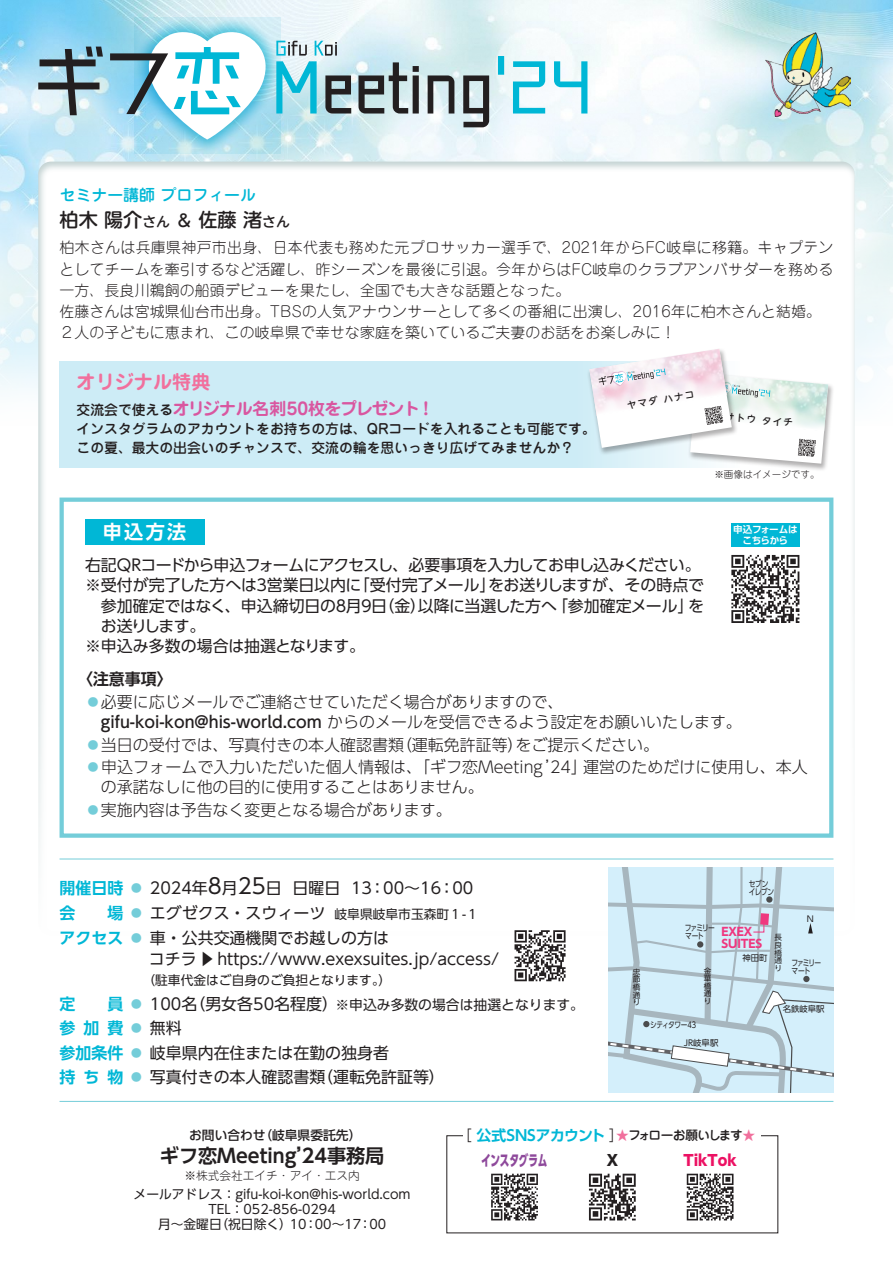
<style>
.page{position:relative;width:893px;height:1263px;background:#fff}
.page>*{position:absolute;margin:0;border:0;box-sizing:border-box;transform-origin:0 0}
.t1{font:21.3px "UD Shin Go Pro";color:#231f20}
.t2{font:700 19.2px "UD Shin Go Pro De";color:#231f20}
.t3{font:500 19.2px "UD Shin M Go Pro";color:#231f20}
.t4{font:700 19.2px "Jun 501 Pro";color:#f1709d}
.t5{font:700 19.2px "UD Shin Go Pro De";color:#fff}
.t6{font:700 16.95px "Jun 501 Pro";letter-spacing:-.045em;color:#d957a0}
.t7{font:500 16.95px "UD Shin M Go Pro";color:#231f20}
.t8{font:15.9px/24.5px "UD Shin Go Pro";color:#231f20}
.t9{font:300 15.9px/20.2px "UD Shin Go Pro";color:#231f20}
.t10{font:15.9px/20.2px "UD Shin Go Pro";letter-spacing:-.035em;color:#231f20;text-align:right}
.t11{font:500 15.9px "Jun 34 Pro";color:#00b7d6}
.t12{font:15.9px "UD Shin Go Pro";letter-spacing:-.025em;color:#231f20}
.t13{font:700 15.9px "UD Shin Go Pro De";color:#231f20}
.t14{font:700 15.9px "UD Shin Go Pro De";color:#00b7d6}
.t15{font:300 14.85px/21.3px "Jun 101 Pro";letter-spacing:.01em;color:#231f20}
.t16{font:700 14.85px "UD Shin Go Pro De";letter-spacing:-.01em;color:#00b7d6}
.t17{font:800 14.85px "UD Shin Go Pro";letter-spacing:-.02em;color:#8e499b;scale:.65 1}
.t18{font:800 14.85px "UD Shin Go Pro";color:#ec1163}
.t19{font:800 14.85px "UD Shin Go Pro";color:#231f20}
.t20{font:500 13.8px/19.4px "Jun 34 Pro";color:#231f20}
.t21{font:13.8px "UD Shin Go Pro";color:#231f20}
.t22{font:500 13.8px "UD Shin M Go Pro";color:#231f20}
.t23{font:12.75px "UD Shin Go Pro";color:#231f20}
.t24{font:500 12.75px "UD Shin Go Pro";color:#231f20}
.t25{font:500 12.75px "Jun 34 Pro";letter-spacing:-.11em;color:#231f20}
.t26{font:300 11.7px "Jun 101 Pro";color:#231f20}
.t27{font:700 11.4px/11.4px "UD Shin Go Pro";color:#ef377f}
.t28{font:700 9.6px/10.6px "UD Shin Go Pro De";letter-spacing:-.05em;color:#fff;text-align:center}
.t29{font:300 9.6px "Jun 101 Pro";color:#231f20}
.t30{font:8.4px/8.7px "UD Shin Go Pro";letter-spacing:-.145em;color:#231f20;scale:.8 1}
.t31{font:8.4px "UD Shin Go Pro";letter-spacing:-.04em;color:#231f20}
.t32{font:8.4px "UD Shin Go Pro";letter-spacing:-.06em;color:#231f20;scale:.8 1}
.t33{font:8.4px/8.7px "UD Shin Go Pro";letter-spacing:-.04em;color:#231f20;scale:.8 1}
.t34{font:7.65px/7.6px "UD Shin Go Pro";color:#231f20;text-align:justify}
.s1{font-size:19.2px}
.s2{font-size:13.8px}
.s3{font-family:"Jun 501 Pro";font-weight:700;font-size:16.95px;color:#d957a0}
.s4{color:#74cdd9}
.s5{font-weight:500}
.s6{font-family:"UD Shin Go Pro De";font-weight:700;color:#00b7d6}
.s7{font-family:"UD Shin Go Pro De";font-weight:700;color:#74cdd9}
.s8{font-family:"UD Shin Go Pro";font-weight:300;color:#231f20}
.s9{font-family:"Jun 34 Pro";font-weight:500;font-size:12.75px;color:#f1709d}
.s10{color:#f1709d}
</style>
<div class="page">
<img style="left:0;top:0;width:893px;height:393px">
<div style="left:37px;top:160px;width:819px;height:776px;background:#fff"></div>
<div style="left:60px;top:497px;width:773px;height:341px;border:4px solid #74cdd9"></div>
<div style="left:85px;top:519px;width:119px;height:25px;background:#00b7d6"></div>
<div style="left:60px;top:361px;width:680px;height:107px;background:#cdecf6"></div>
<div style="left:687px;top:371px;width:147px;height:100px;background:#231f20;opacity:.35"></div>
<div style="left:586px;top:347px;width:152px;height:108px;background:#231f20;opacity:.35"></div>
<img style="left:765px;top:33px;width:85px;height:84px">
<svg style="left:134px;top:17px;width:146px;height:137px;background:#b1e0ec"></svg>
<svg style="left:498px;top:56px;width:89px;height:58px"></svg>
<svg style="left:38px;top:31px;width:451px;height:108px"></svg>
<svg style="left:608px;top:867px;width:225px;height:226px;background:#cbe2ed"></svg>
<svg style="left:491px;top:1174px;width:47px;height:46px"></svg>
<svg style="left:589px;top:1174px;width:47px;height:46px"></svg>
<svg style="left:687px;top:1174px;width:46px;height:46px"></svg>
<hr style="left:60px;top:1101px;width:773px;height:1px;background:#74cdd9">
<hr style="left:60px;top:858px;width:773px;height:1px;background:#74cdd9">
<div style="left:731px;top:523px;width:68px;height:23px;background:#00b7d6"></div>
<svg style="left:731px;top:555px;width:68px;height:68px"></svg>
<svg style="left:514px;top:930px;width:52px;height:51px"></svg>
<svg style="left:589px;top:349px;width:239px;height:115px"></svg>
<p class="t11" style="left:60px;top:182px;width:198px">セミナー講師プロフィール</p>
<p class="t22" style="left:243px;top:211px;width:48px"><span class="s1">渚</span>さん</p>
<p class="t3" style="left:60px;top:204px;width:112px">柏木陽介<span class="s2">さん</span></p>
<p class="t15" style="left:60px;top:235px;width:775px">柏木さんは兵庫県神戸市出身、日本代表も務めた元プロサッカー選手で、2021年からFC岐阜に移籍。キャプテンとしてチームを牽引するなど活躍し、昨シーズンを最後に引退。今年からはFC岐阜のクラブアンバサダーを務める一方、長良川鵜飼の船頭デビューを果たし、全国でも大きな話題となった。<br>佐藤さんは宮城県仙台市出身。TBSの人気アナウンサーとして多くの番組に出演し、2016年に柏木さんと結婚。２人の子どもに恵まれ、この岐阜県で幸せな家庭を築いているご夫妻のお話をお楽しみに!</p>
<p class="t3" style="left:198px;top:204px;width:40px">佐藤</p>
<p class="t7" style="left:176px;top:207px;width:19px">＆</p>
<p class="t4" style="left:77px;top:366px;width:135px">オリジナル特典</p>
<p class="t6" style="left:287px;top:395px;width:136px">50枚をプレゼント</p>
<p class="t20" style="left:77px;top:398px;width:521px">交流会で使える<span class="s3">オリジナル名刺<br></span>インスタグラムのアカウントをお持ちの方は、QRコードを入れることも可能です。この夏、最大の出会いのチャンスで、交流の輪を思いっきり広げてみませんか?</p>
<p class="t6" style="left:418px;top:395px;width:19px">!</p>
<p class="t29" style="left:714px;top:467px;width:107px">※画像はイメージです。</p>
<p class="t5" style="left:103px;top:516px;width:85px">申込方法</p>
<p class="t10" style="left:85px;top:554px;width:620px">右記QRコードから申込フォームにアクセスし、必要事項を入力してお申し込みください。をお送りしますが、その時点で</p>
<p class="t8" style="left:85px;top:573px;width:174px">※受付が完了した方へは</p>
<p class="t8" style="left:354px;top:573px;width:143px">「受付完了メール」</p>
<p class="t8" style="left:267px;top:573px;width:96px">営業日以内に</p>
<p class="t8" style="left:254px;top:573px;width:17px">３</p>
<p class="t28" style="left:733px;top:524px;width:66px">申込フォームはこちらから</p>
<p class="t8" style="left:552px;top:593px;width:143px">「参加確定メール」</p>
<p class="t8" style="left:371px;top:593px;width:57px">（日金）</p>
<p class="t12" style="left:418px;top:593px;width:141px">以降に当選した方へ</p>
<p class="t8" style="left:101px;top:593px;width:237px">参加確定ではなく、申込締切日の</p>
<p class="t8" style="left:101px;top:613px;width:106px">お送りします。</p>
<p class="t8" style="left:85px;top:633px;width:282px">※申込み多数の場合は抽選となります。</p>
<p class="t13" style="left:77px;top:666px;width:97px">〈注意事項〈</p>
<p class="t9" style="left:101px;top:691px;width:642px;text-indent:-16px"><span class="s4">◦</span>必要に応じメールでご連絡させていただく場合がありますので、<span class="s5">gifu-koi-kon@his-world.com</span> からのメールを受信できるよう設定をお願いいたします。</p>
<p class="t9" style="left:516px;top:734px;width:145px">をご提示ください。</p>
<p class="t8" style="left:688px;top:593px;width:17px">を</p>
<p class="t8" style="left:346px;top:593px;width:17px">月</p>
<p class="t8" style="left:333px;top:593px;width:17px">８</p>
<p class="t8" style="left:359px;top:593px;width:17px">９</p>
<p class="t9" style="left:396px;top:734px;width:129px">（運転免許証等）</p>
<p class="t9" style="left:85px;top:734px;width:320px"><span class="s4">◦</span>当日の受付では、写真付きの本人確認書類</p>
<p class="t9" style="left:85px;top:756px;width:503px"><span class="s4">◦</span>申込フォームで入力いただいた個人情報は、「ギフ恋Meeting 24」</p>
<p class="t9" style="left:545px;top:756px;width:17px">’</p>
<p class="t9" style="left:85px;top:775px;width:400px;line-height:22.4px;text-indent:16px">の承諾なしに他の目的に使用することはありません。<span class="s4">◦</span>実施内容は予告なく変更となる場合があります。</p>
<p class="t9" style="left:583px;top:756px;width:226px">運営のためだけに使用し、本人</p>
<h1 class="t1" style="left:208px;top:869px;width:16px">8</h1>
<h1 class="t1" style="left:238px;top:869px;width:30px">25</h1>
<p class="t8" style="left:60px;top:875px;width:150px"><span class="s6">開催日時</span> <span class="s7">◦</span> 2024年</p>
<p class="t8" style="left:222px;top:875px;width:17px">月</p>
<p class="t8" style="left:266px;top:875px;width:17px">日</p>
<p class="t8" style="left:293px;top:875px;width:49px">日曜日</p>
<p class="t8" style="left:351px;top:875px;width:124px">13：00〜16：00</p>
<p class="t8" style="left:60px;top:900px;width:331px"><span class="s6">会　　場</span> <span class="s7">◦</span> エグゼクス・スウィーツ<br><span class="s6">アクセス</span> <span class="s7">◦</span> 車・公共交通機関でお越しの方は</p>
<p class="t8" style="left:149px;top:946px;width:352px">コチラ▶https://www.exexsuites.jp/access/</p>
<p class="t23" style="left:142px;top:969px;width:250px">（駐車代金はご自身のご負担となります (。</p>
<p class="t21" style="left:349px;top:993px;width:236px">申込み多数の場合は抽選となります。</p>
<p class="t23" style="left:334px;top:904px;width:146px">岐阜県岐阜市玉森町１-１</p>
<p class="t8" style="left:107px;top:991px;width:243px;text-indent:-48px"><span class="s6">定　　員</span> <span class="s7">◦</span> 100 （名男女各50名程度）<span class="s2">※</span><span class="s6">費</span> <span class="s7">◦</span> 無料</p>
<p class="t14" style="left:60px;top:1015px;width:17px">参</p>
<p class="t8" style="left:317px;top:1040px;width:129px;text-indent:-258px"><span class="s6">参加条件</span> <span class="s7">◦</span> 岐阜県内在住または在勤の独身者<br>（運転免許証等(</p>
<p class="t14" style="left:83px;top:1015px;width:17px">加</p>
<p class="t8" style="left:107px;top:1064px;width:219px"><span class="s6">物</span> <span class="s7">◦</span> 写真付きの本人確認書類</p>
<p class="t14" style="left:60px;top:1064px;width:17px">持</p>
<p class="t14" style="left:83px;top:1064px;width:17px">ち</p>
<p class="t33" style="left:749px;top:879px;width:33px">セブンイレブン</p>
<p class="t31" style="left:807px;top:912px;width:8px">N</p>
<p class="t30" style="left:685px;top:923px;width:39px">ファミリーマート</p>
<p class="t27" style="left:721px;top:926px;width:43px">EXEX<br>SUITES</p>
<p class="t34" style="left:774px;top:933px;width:9px">長良橋通り</p>
<p class="t31" style="left:742px;top:951px;width:27px">神田町</p>
<p class="t30" style="left:791px;top:958px;width:39px">ファミリーマート</p>
<p class="t34" style="left:633px;top:968px;width:9px">忠節橋通り</p>
<p class="t34" style="left:704px;top:967px;width:9px">金華橋通り</p>
<p class="t31" style="left:783px;top:1002px;width:43px">名鉄岐阜駅</p>
<p class="t32" style="left:650px;top:1018px;width:59px">シティタワー43</p>
<p class="t31" style="left:684px;top:1036px;width:36px">JR岐阜駅</p>
<p class="t24" style="left:259px;top:1125px;width:104px">（岐阜県委託先(</p>
<p class="t24" style="left:189px;top:1125px;width:78px">お問い合わせ</p>
<p class="t2" style="left:160px;top:1140px;width:226px">ギフ恋Meeting 24事務局</p>
<p class="t2" style="left:296px;top:1140px;width:21px">’</p>
<p class="t26" style="left:184px;top:1166px;width:177px">※株式会社エイチ・アイ・エス内</p>
<p class="t23" style="left:134px;top:1184px;width:279px">メールアドレス：gifu-koi-kon@his-world.com</p>
<p class="t23" style="left:208px;top:1199px;width:129px">TEL：052-856-0294</p>
<p class="t23" style="left:290px;top:1214px;width:98px">10：00〜17：00</p>
<p class="t23" style="left:215px;top:1214px;width:78px">（祝日除く(</p>
<p class="t23" style="left:158px;top:1214px;width:65px">月〜金曜日</p>
<p class="t16" style="left:457px;top:1123px;width:174px"><span class="s8">［</span>公式SNSアカウント<span class="s8">］</span><span class="s9">★</span></p>
<p class="t25" style="left:628px;top:1125px;width:129px">フォローお願いします<span class="s10">★</span></p>
<p class="t17" style="left:481px;top:1148px;width:103px">インスタグラム</p>
<p class="t19" style="left:607px;top:1148px;width:13px">X</p>
<p class="t18" style="left:683px;top:1148px;width:55px">TikTok</p>
</div>
